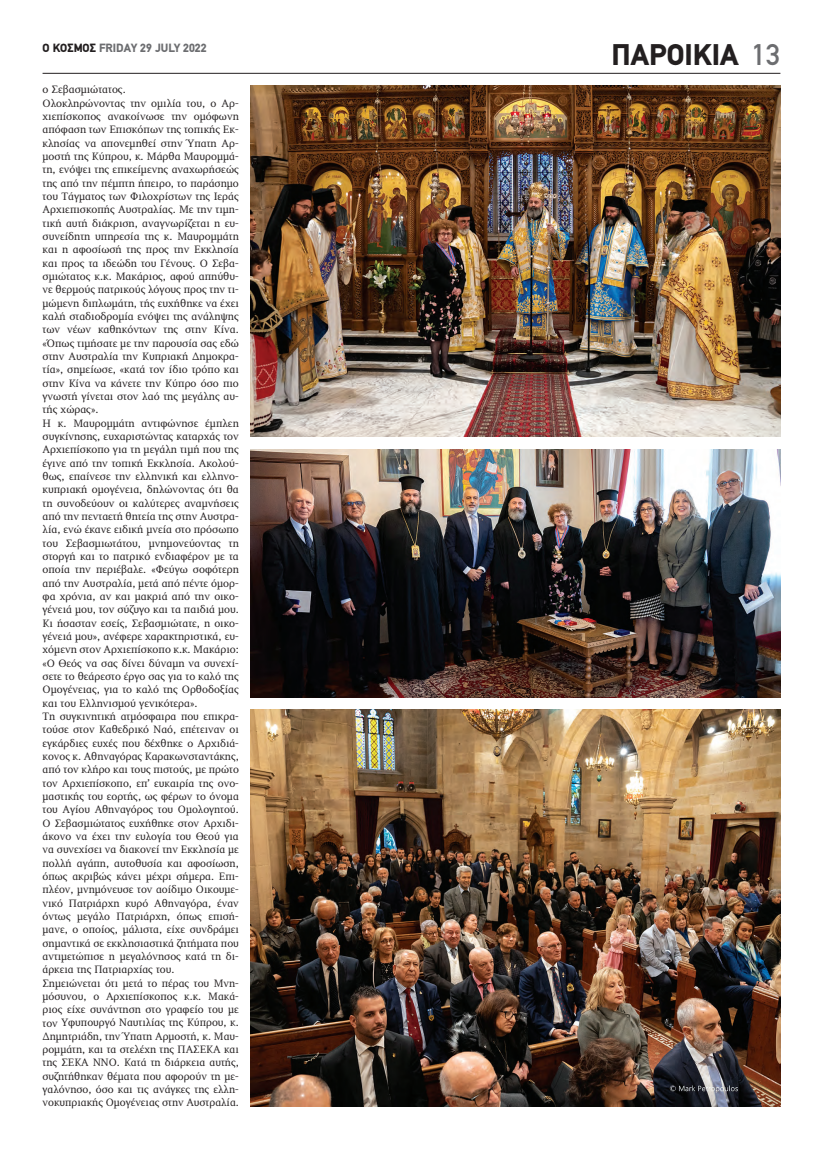
<style>
.page{position:relative;width:823px;height:1149px;background:#fff}
.page>*{position:absolute;margin:0;border:0;box-sizing:border-box;transform-origin:0 0}
.t1{font:900 30px "PF Din Text";color:#231f20}
.t2{font:900 12px "PF Din Text";color:#6c6d70}
.t3{font:11px/13.3px "PF Diplomat";color:#231f20}
.s1{color:#231f20}
.s2{font-weight:500;color:#6c6d70}
</style>
<div class="page">
<hr style="left:43px;top:73px;width:737px;height:1px;background:#231f20">
<img style="left:251px;top:709px;width:529px;height:397px">
<img style="left:251px;top:85px;width:529px;height:352px">
<img style="left:251px;top:450px;width:529px;height:247px">
<p class="t2" style="left:43px;top:40px;width:165px"><span class="s1">Ο ΚΟΣΜΟΣ</span> FRIDAY 29 JULY 2022</p>
<p class="t3" style="left:43px;top:83px;width:198px">ο Σεβασμιώτατος.<br>Ολοκληρώνοντας την ομιλία του, ο Αρ&shy;χιεπίσκοπος ανακοίνωσε την ομόφωνη απόφαση των Επισκόπων της τοπικής Εκ&shy;κλησίας να απονεμηθεί στην Ύπατη Αρ&shy;μοστή της Κύπρου, κ. Μάρθα Μαυρομμά&shy;τη, ενόψει της επικείμενης αναχωρήσεώς της από την πέμπτη ήπειρο, το παράσημο του Τάγματος των Φιλοχρίστων της Ιεράς Αρχιεπισκοπής Αυστραλίας. Με την τιμη&shy;τική αυτή διάκριση, αναγνωρίζεται η ευ&shy;συνείδητη υπηρεσία της κ. Μαυρομμάτη και η αφοσίωσή της προς την Εκκλησία και προς τα ιδεώδη του Γένους. Ο Σεβα&shy;σμιώτατος κ.κ. Μακάριος, αφού απηύθυ&shy;νε θερμούς πατρικούς λόγους προς την τι&shy;μώμενη διπλωμάτη, τής ευχήθηκε να έχει καλή σταδιοδρομία ενόψει της ανάληψης των νέων καθηκόντων της στην Κίνα. «Όπως τιμήσατε με την παρουσία σας εδώ στην Αυστραλία την Κυπριακή Δημοκρα&shy;τία», σημείωσε, «κατά τον ίδιο τρόπο και στην Κίνα να κάνετε την Κύπρο όσο πιο γνωστή γίνεται στον λαό της μεγάλης αυ&shy;τής χώρας».<br>Η κ. Μαυρομμάτη αντιφώνησε έμπλεη συγκίνησης, ευχαριστώντας καταρχάς τον Αρχιεπίσκοπο για τη μεγάλη τιμή που της έγινε από την τοπική Εκκλησία. Ακολού&shy;θως, επαίνεσε την ελληνική και ελληνο&shy;κυπριακή ομογένεια, δηλώνοντας ότι θα τη συνοδεύουν οι καλύτερες αναμνήσεις από την πενταετή θητεία της στην Αυστρα&shy;λία, ενώ έκανε ειδική μνεία στο πρόσωπο του Σεβασμιωτάτου, μνημονεύοντας τη στοργή και το πατρικό ενδιαφέρον με τα οποία την περιέβαλε. «Φεύγω σοφότερη από την Αυστραλία, μετά από πέντε όμορ&shy;φα χρόνια, αν και μακριά από την οικο&shy;γένειά μου, τον σύζυγο και τα παιδιά μου.<br>Κι ήσασταν εσείς, Σεβασμιώτατε, η οικο&shy;γένειά μου», ανέφερε χαρακτηριστικά, ευ&shy;χόμενη στον Αρχιεπίσκοπο κ.κ. Μακάριο: «Ο Θεός να σας δίνει δύναμη να συνεχί&shy;σετε το θεάρεστο έργο σας για το καλό της Ομογένειας, για το καλό της Ορθοδοξίας και του Ελληνισμού γενικότερα».<br>Τη συγκινητική ατμόσφαιρα που επικρα&shy;τούσε στον Καθεδρικό Ναό, επέτειναν οι εγκάρδιες ευχές που δέχθηκε ο Αρχιδιά&shy;κονος κ. Αθηναγόρας Καρακωνσταντάκης, από τον κλήρο και τους πιστούς, με πρώτο τον Αρχιεπίσκοπο, επ’ ευκαιρία της ονο&shy;μαστικής του εορτής, ως φέρων το όνομα του Αγίου Αθηναγόρος του Ομολογητού.<br>Ο Σεβασμιώτατος ευχήθηκε στον Αρχιδι&shy;άκονο να έχει την ευλογία του Θεού για να συνεχίσει να διακονεί την Εκκλησία με πολλή αγάπη, αυτοθυσία και αφοσίωση, όπως ακριβώς κάνει μέχρι σήμερα. Επι&shy;πλέον, μνημόνευσε τον αοίδιμο Οικουμε&shy;νικό Πατριάρχη κυρό Αθηναγόρα, έναν όντως μεγάλο Πατριάρχη, όπως επισή&shy;μανε, ο οποίος, μάλιστα, είχε συνδράμει σημαντικά σε εκκλησιαστικά ζητήματα που αντιμετώπισε η μεγαλόνησος κατά τη δι&shy;άρκεια της Πατριαρχίας του.<br>Σημειώνεται ότι μετά το πέρας του Μνη&shy;μόσυνου, ο Αρχιεπίσκοπος κ.κ. Μακά&shy;ριος είχε συνάντηση στο γραφείο του με τον Υφυπουργό Ναυτιλίας της Κύπρου, κ.<br>Δημητριάδη, την Ύπατη Αρμοστή, κ. Μαυ&shy;ρομμάτη, και τα στελέχη της ΠΑΣΕΚΑ και της ΣΕΚΑ ΝΝΟ. Κατά τη διάρκεια αυτής, συζητήθηκαν θέματα που αφορούν τη με&shy;γαλόνησο, όσο και τις ανάγκες της ελλη&shy;νοκυπριακής Ομογένειας στην Αυστραλία.</p>
<h1 class="t1" style="left:630px;top:37px;width:151px">ΕΛΛΑΔ <span class="s2">13</span></h1>
<h1 class="t1" style="left:611px;top:37px;width:128px">ΠΑΡΟΙΚΙΑ</h1>
</div>
